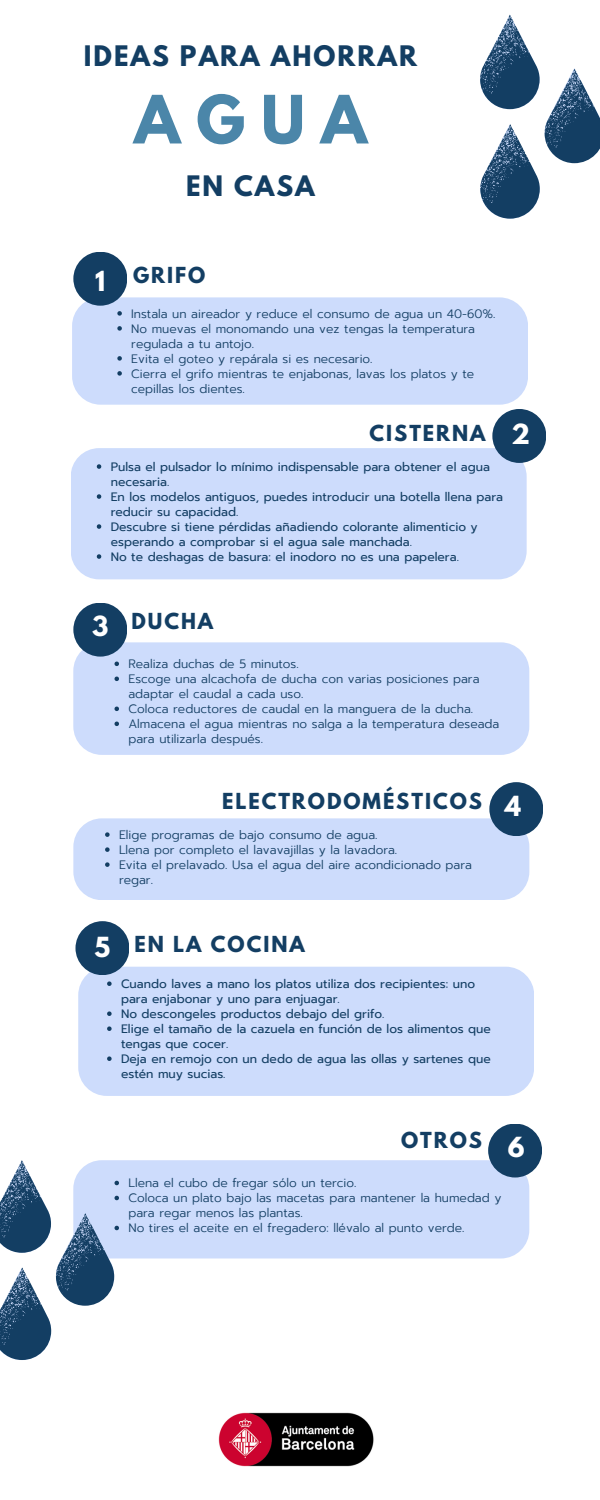
<style>
.page{position:relative;width:600px;height:1500px;background:#fff}
.page>*{position:absolute;margin:0;border:0;box-sizing:border-box;transform-origin:0 0}
.t1{font:700 59px "League Spartan";color:#4b86a9}
.t2{font:700 25.1px "League Spartan";letter-spacing:.08em;color:#133e63}
.t3{font:700 25px "League Spartan";letter-spacing:.08em;color:#133e63}
.t4{font:700 24.6px "League Spartan";color:#fff}
.t5{font:700 19.6px "League Spartan";letter-spacing:.1em;color:#133e63}
.t6{font:300 12.2px/15px "Prompt";color:#133e63}
.t7{font:12.2px/15px "Prompt";color:#133e63}
</style>
<div class="page">
<svg style="left:480px;top:15px;width:120px;height:204px"></svg>
<div style="left:72px;top:297px;width:456px;height:108px;background:#cddcfc;border-radius:28px"></div>
<div style="left:71px;top:448px;width:455px;height:131px;background:#cddcfc;border-radius:28px"></div>
<div style="left:73px;top:642px;width:456px;height:113px;background:#cddcfc;border-radius:28px"></div>
<div style="left:73px;top:818px;width:456px;height:82px;background:#cddcfc;border-radius:28px"></div>
<div style="left:78px;top:967px;width:456px;height:129px;background:#cddcfc;border-radius:29px"></div>
<div style="left:73px;top:1160px;width:456px;height:98px;background:#cddcfc;border-radius:28px"></div>
<div style="left:73px;top:252px;width:54px;height:54px;background:#133e63;border-radius:50%"></div>
<svg style="left:97px;top:464px;width:4px;height:5px"></svg>
<svg style="left:97px;top:494px;width:4px;height:5px"></svg>
<svg style="left:97px;top:524px;width:4px;height:5px"></svg>
<svg style="left:97px;top:554px;width:4px;height:5px"></svg>
<svg style="left:105px;top:832px;width:5px;height:5px"></svg>
<svg style="left:105px;top:847px;width:5px;height:5px"></svg>
<svg style="left:105px;top:862px;width:5px;height:5px"></svg>
<div style="left:492px;top:409px;width:54px;height:54px;background:#133e63;border-radius:50%"></div>
<div style="left:73px;top:603px;width:54px;height:54px;background:#133e63;border-radius:50%"></div>
<div style="left:489px;top:782px;width:54px;height:54px;background:#133e63;border-radius:50%"></div>
<div style="left:75px;top:921px;width:54px;height:54px;background:#133e63;border-radius:50%"></div>
<div style="left:488px;top:1124px;width:54px;height:54px;background:#133e63;border-radius:50%"></div>
<img style="left:218px;top:1412px;width:156px;height:55px">
<svg style="left:115px;top:662px;width:4px;height:4px"></svg>
<svg style="left:115px;top:677px;width:4px;height:4px"></svg>
<svg style="left:115px;top:707px;width:4px;height:4px"></svg>
<svg style="left:115px;top:722px;width:4px;height:4px"></svg>
<svg style="left:117px;top:311px;width:5px;height:5px"></svg>
<svg style="left:117px;top:326px;width:5px;height:5px"></svg>
<svg style="left:117px;top:356px;width:5px;height:5px"></svg>
<svg style="left:117px;top:371px;width:5px;height:5px"></svg>
<svg style="left:107px;top:981px;width:5px;height:5px"></svg>
<svg style="left:107px;top:1011px;width:5px;height:5px"></svg>
<svg style="left:107px;top:1026px;width:5px;height:5px"></svg>
<svg style="left:107px;top:1056px;width:5px;height:5px"></svg>
<svg style="left:0;top:1160px;width:119px;height:200px"></svg>
<p class="t2" style="left:84px;top:44px;width:335px">IDEAS PARA AHORRAR</p>
<p class="t1" style="left:134px;top:90px;width:235px">AGUA</p>
<h3 class="t3" style="left:186px;top:174px;width:130px">EN CASA</h3>
<p class="t4" style="left:95px;top:269px;width:12px">1</p>
<p class="t5" style="left:133px;top:266px;width:74px">GRIFO</p>
<p class="t6" style="left:131px;top:306px;width:366px">Instala un aireador y reduce el consumo de agua un 40-60%.</p>
<p class="t6" style="left:131px;top:321px;width:345px">No muevas el monomando una vez tengas la temperatura regulada a tu antojo.</p>
<p class="t6" style="left:131px;top:351px;width:243px">Evita el goteo y repárala si es necesario.</p>
<p class="t6" style="left:131px;top:366px;width:344px">Cierra el grifo mientras te enjabonas, lavas los platos y te cepillas los dientes.</p>
<p class="t5" style="left:370px;top:423px;width:118px">CISTERNA</p>
<h2 class="t7" style="left:111px;top:459px;width:381px">Pulsa el pulsador lo mínimo indispensable para obtener el agua necesaria.</h2>
<h1 class="t7" style="left:111px;top:489px;width:394px">En los modelos antiguos, puedes introducir una botella llena para reducir su capacidad.</h1>
<h2 class="t7" style="left:111px;top:519px;width:369px">Descubre si tiene pérdidas añadiendo colorante alimenticio y esperando a comprobar si el agua sale manchada.</h2>
<p class="t7" style="left:111px;top:549px;width:350px">No te deshagas de basura: el inodoro no es una papelera.</p>
<p class="t4" style="left:512px;top:422px;width:20px">2</p>
<h3 class="t4" style="left:92px;top:614px;width:18px">3</h3>
<h3 class="t5" style="left:132px;top:611px;width:83px">DUCHA</h3>
<h3 class="t6" style="left:128px;top:657px;width:172px">Realiza duchas de 5 minutos.</h3>
<p class="t6" style="left:128px;top:672px;width:353px">Escoge una alcachofa de ducha con varias posiciones para adaptar el caudal a cada uso.</p>
<p class="t6" style="left:128px;top:702px;width:346px">Coloca reductores de caudal en la manguera de la ducha.</p>
<p class="t6" style="left:128px;top:717px;width:373px">Almacena el agua mientras no salga a la temperatura deseada para utilizarla después.</p>
<p class="t5" style="left:222px;top:791px;width:261px">ELECTRODOMÉSTICOS</p>
<p class="t6" style="left:119px;top:828px;width:260px">Elige programas de bajo consumo de agua.</p>
<h3 class="t6" style="left:119px;top:843px;width:280px">Llena por completo el lavavajillas y la lavadora.</h3>
<p class="t6" style="left:119px;top:858px;width:355px">Evita el prelavado. Usa el agua del aire acondicionado para regar.</p>
<p class="t4" style="left:505px;top:794px;width:18px">4</p>
<p class="t4" style="left:95px;top:935px;width:17px">5</p>
<p class="t5" style="left:135px;top:934px;width:172px">EN LA COCINA</p>
<p class="t7" style="left:121px;top:977px;width:356px">Cuando laves a mano los platos utiliza dos recipientes: uno para enjabonar y uno para enjuagar.</p>
<h3 class="t7" style="left:121px;top:1007px;width:265px">No descongeles productos debajo del grifo.</h3>
<p class="t7" style="left:121px;top:1022px;width:371px">Elige el tamaño de la cazuela en función de los alimentos que tengas que cocer.</p>
<p class="t7" style="left:121px;top:1052px;width:371px">Deja en remojo con un dedo de agua las ollas y sartenes que estén muy sucias.</p>
<p class="t5" style="left:401px;top:1131px;width:82px">OTROS</p>
<p class="t4" style="left:508px;top:1135px;width:18px">6</p>
<p class="t6" style="left:128px;top:1176px;width:230px">Llena el cubo de fregar sólo un tercio.</p>
<p class="t6" style="left:128px;top:1191px;width:374px">Coloca un plato bajo las macetas para mantener la humedad y para regar menos las plantas.</p>
<p class="t6" style="left:128px;top:1221px;width:338px">No tires el aceite en el fregadero: llévalo al punto verde.</p>
</div>
